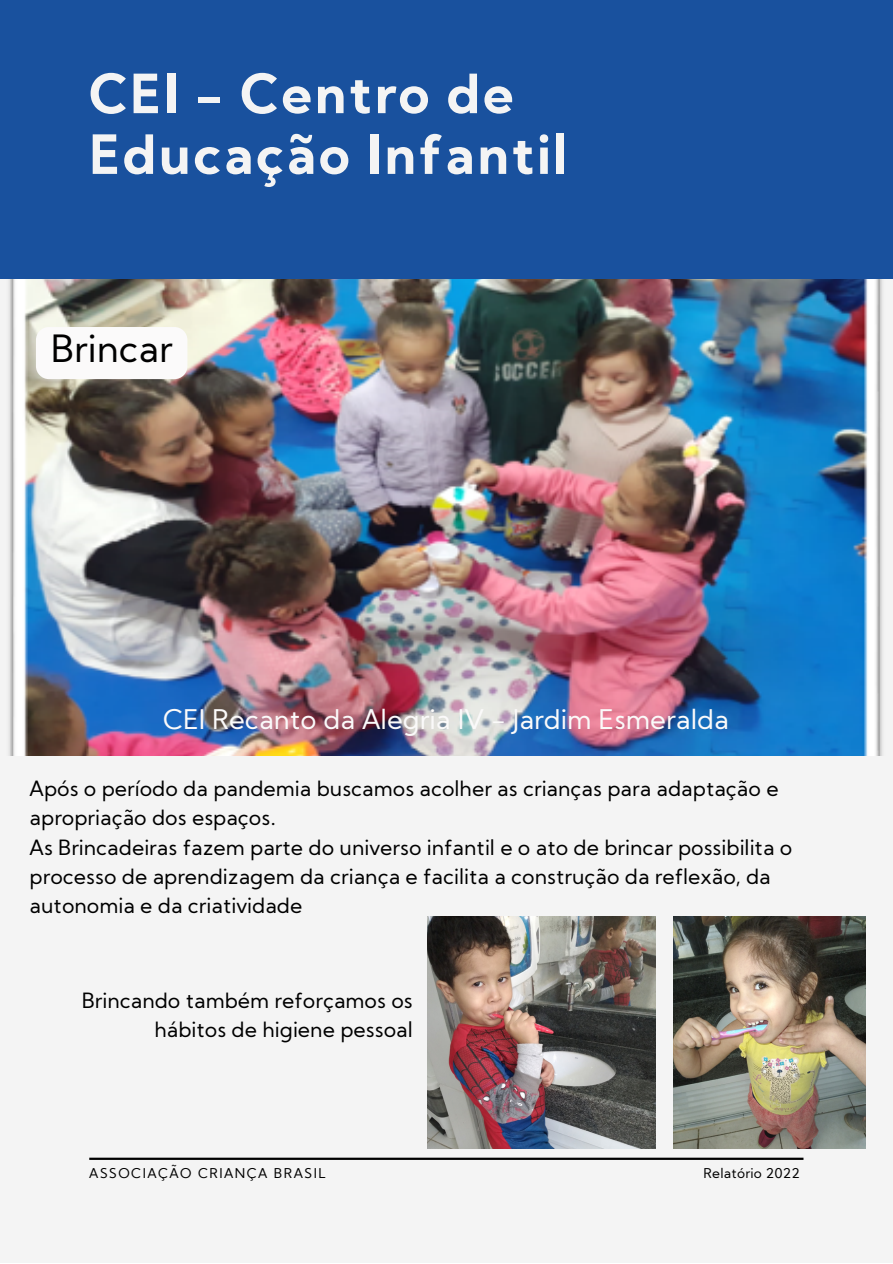
<style>
.page{position:relative;width:893px;height:1264px;background:#fff}
.page>*{position:absolute;margin:0;border:0;box-sizing:border-box;transform-origin:0 0}
.t1{font:700 54px/60.8px "Kumbh Sans";letter-spacing:.045em;color:#f4f4f4}
.t2{font:37.5px "Kumbh Sans";color:#000}
.t3{font:27px "Kumbh Sans";color:#fbfafa}
.t4{font:21px/29.2px "Kumbh Sans";color:#000}
.t5{font:13.5px "Kumbh Sans";letter-spacing:.11em;color:#000}
.t6{font:13.5px "Kumbh Sans";letter-spacing:.015em;color:#000}
</style>
<div class="page">
<div style="left:0;top:0;width:892px;height:1262px;background:#f4f4f4"></div>
<img style="left:673px;top:916px;width:192px;height:232px">
<img style="left:9px;top:279px;width:874px;height:476px">
<hr style="left:89px;top:1157px;width:714px;height:2px;background:#000">
<div style="left:0;top:0;width:892px;height:279px;background:#19519e"></div>
<img style="left:427px;top:916px;width:228px;height:232px">
<svg style="left:36px;top:327px;width:151px;height:52px"></svg>
<h1 class="t1" style="left:89px;top:69px;width:480px">CEI - Centro de<br>Educação Infantil</h1>
<h2 class="t2" style="left:51px;top:333px;width:123px">Brincar</h2>
<p class="t3" style="left:163px;top:708px;width:567px">CEI Recanto da Alegria IV - Jardim Esmeralda</p>
<p class="t4" style="left:30px;top:776px;width:764px">Após o período da pandemia buscamos acolher as crianças para adaptação e apropriação dos espaços.<br>As Brincadeiras fazem parte do universo infantil e o ato de brincar possibilita o processo de aprendizagem da criança e facilita a construção da reflexão, da autonomia e da criatividade</p>
<p class="t4" style="left:82px;top:987px;width:332px;text-align:right">Brincando também reforçamos os hábitos de higiene pessoal</p>
<p class="t5" style="left:89px;top:1168px;width:238px">ASSOCIAÇÃO CRIANÇA BRASIL</p>
<p class="t6" style="left:703px;top:1168px;width:98px">Relatório 2022</p>
</div>
